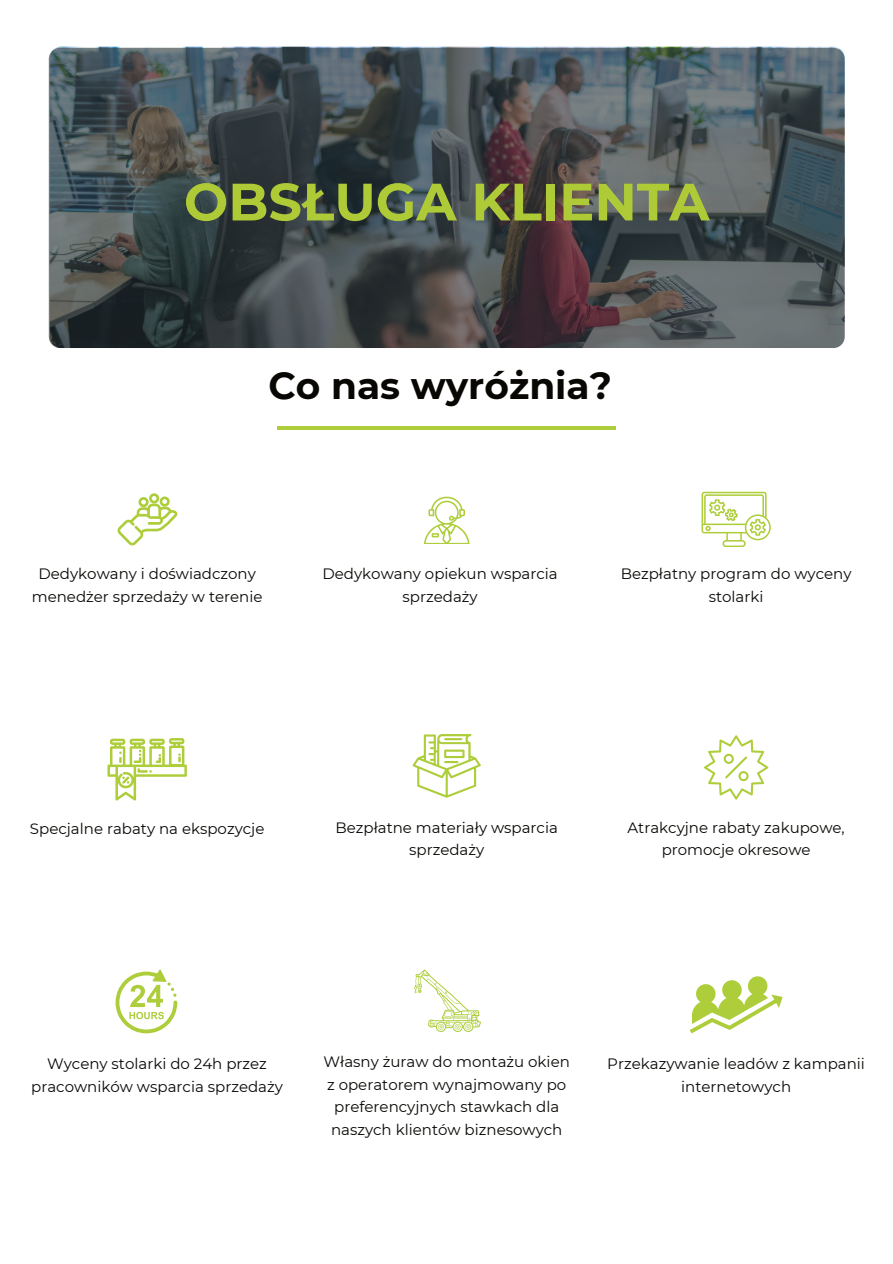
<style>
.page{position:relative;width:893px;height:1264px;background:#fff}
.page>*{position:absolute;margin:0;border:0;box-sizing:border-box;transform-origin:0 0}
.t1{font:700 52.5px "Montserrat";color:#aeca36}
.t2{font:700 37.5px "Montserrat";color:#080704}
.t3{font:15px/22.5px "Montserrat";color:#080704;text-align:center}
</style>
<div class="page">
<svg style="left:117px;top:493px;width:60px;height:52px"></svg>
<svg style="left:424px;top:496px;width:45px;height:48px"></svg>
<svg style="left:701px;top:492px;width:69px;height:55px"></svg>
<svg style="left:115px;top:969px;width:62px;height:64px"></svg>
<svg style="left:412px;top:734px;width:69px;height:63px"></svg>
<svg style="left:704px;top:735px;width:64px;height:64px"></svg>
<svg style="left:107px;top:738px;width:80px;height:62px"></svg>
<svg style="left:414px;top:969px;width:67px;height:62px"></svg>
<svg style="left:689px;top:976px;width:93px;height:57px"></svg>
<svg style="left:49px;top:48px;width:795px;height:300px"></svg>
<hr style="left:277px;top:426px;width:339px;height:3px;background:#adcd3a">
<h1 class="t1" style="left:184px;top:164px;width:527px">OBSŁUGA KLIENTA</h1>
<h2 class="t2" style="left:268px;top:359px;width:345px">Co nas wyróżnia?</h2>
<p class="t3" style="left:32px;top:562px;width:232px">Dedykowany i doświadczony menedżer sprzedaży w terenie</p>
<p class="t3" style="left:322px;top:562px;width:237px">Dedykowany opiekun wsparcia sprzedaży</p>
<p class="t3" style="left:620px;top:562px;width:232px">Bezpłatny program do wyceny stolarki</p>
<p class="t3" style="left:30px;top:817px;width:236px">Specjalne rabaty na ekspozycje</p>
<p class="t3" style="left:335px;top:815px;width:224px">Bezpłatne materiały wsparcia sprzedaży</p>
<p class="t3" style="left:627px;top:815px;width:219px">Atrakcyjne rabaty zakupowe, promocje okresowe</p>
<p class="t3" style="left:31px;top:1052px;width:253px">Wyceny stolarki do 24h przez pracowników wsparcia sprzedaży</p>
<p class="t3" style="left:323px;top:1050px;width:248px">Własny żuraw do montażu okien z operatorem wynajmowany po preferencyjnych stawkach dla naszych klientów biznesowych</p>
<p class="t3" style="left:607px;top:1052px;width:259px">Przekazywanie leadów z kampanii internetowych</p>
</div>
